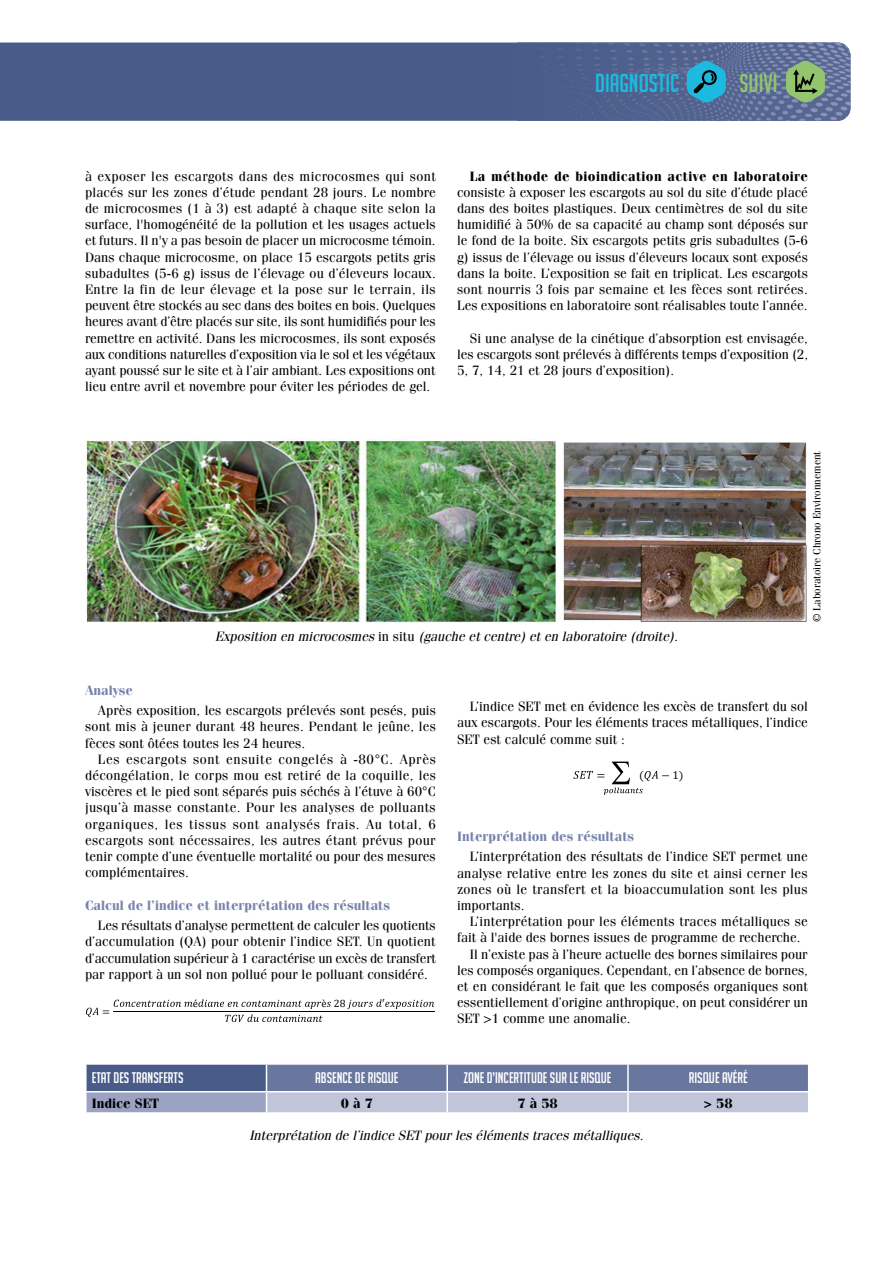
<style>
.page{position:relative;width:893px;height:1263px;background:#fff}
.page>*{position:absolute;margin:0;border:0;box-sizing:border-box;transform-origin:0 0}
.t1{font:25.35px "Big Noodle Titling";color:#1dbadf}
.t2{font:25.35px "Big Noodle Titling";color:#92c56e}
.t3{font:15px "Big Noodle Titling";color:#fff}
.t4{font:13.5px/16.2px "Fenice";color:#000;text-align:justify}
.t5{font:italic 13.5px "Fenice";color:#000}
.t6{font:700 13.5px "Fenice";color:#7984aa}
.t7{font:700 13.5px "Fenice";letter-spacing:.025em;color:#000}
.t8{font:700 13.5px "Fenice";color:#000}
.t9{font:11.4px "Cambria Math";color:#000}
.t10{font:10.5px "Fenice";color:#000}
.t11{font:10.5px "Cambria Math";color:#000}
.s1{font-style:normal}
</style>
<div class="page">
<div style="left:0;top:43px;width:517px;height:78px;background:#495c89"></div>
<img style="left:517px;top:43px;width:333px;height:78px">
<svg style="left:786px;top:59px;width:39px;height:45px;background:#76996f"></svg>
<svg style="left:687px;top:59px;width:39px;height:45px;background:#2a92b5"></svg>
<svg style="left:86px;top:1008px;width:13px;height:9px"></svg>
<svg style="left:347px;top:999px;width:87px;height:10px"></svg>
<svg style="left:114px;top:999px;width:217px;height:23px"></svg>
<hr style="left:113px;top:1011px;width:322px;height:1px;background:#000">
<svg style="left:573px;top:771px;width:20px;height:8px"></svg>
<svg style="left:604px;top:761px;width:54px;height:34px"></svg>
<div style="left:86px;top:1064px;width:180px;height:28px;background:#495c89"></div>
<div style="left:86px;top:1092px;width:180px;height:21px;background:#9ca3c2"></div>
<hr style="left:85px;top:1063px;width:181px;height:2px;background:#fff">
<hr style="left:85px;top:1065px;width:2px;height:26px;background:#fff">
<hr style="left:85px;top:1091px;width:181px;height:1px;background:#fff">
<hr style="left:85px;top:1092px;width:2px;height:20px;background:#fff">
<svg style="left:266px;top:1064px;width:543px;height:48px;background:#949dbb"></svg>
<hr style="left:85px;top:1112px;width:181px;height:2px;background:#fff">
<img style="left:85px;top:439px;width:723px;height:183px">
<h1 class="t1" style="left:595px;top:69px;width:86px">DIAGNOSTIC</h1>
<h1 class="t2" style="left:739px;top:69px;width:39px">SUIVI</h1>
<p class="t4" style="left:85px;top:167px;width:352px">à exposer les escargots dans des microcosmes qui sont placés sur les zones d’étude pendant 28 jours. Le nombre de microcosmes (1 à 3) est adapté à chaque site selon la surface, l'homogénéité de la pollution et les usages actuels et futurs. Il n'y a pas besoin de placer un microcosme témoin.<br>Dans chaque microcosme, on place 15 escargots petits gris subadultes (5-6 g) issus de l’élevage ou d’éleveurs locaux.<br>Entre la fin de leur élevage et la pose sur le terrain, ils peuvent être stockés au sec dans des boites en bois. Quelques heures avant d’être placés sur site, ils sont humidifiés pour les remettre en activité. Dans les microcosmes, ils sont exposés aux conditions naturelles d’exposition via le sol et les végétaux ayant poussé sur le site et à l’air ambiant. Les expositions ont lieu entre avril et novembre pour éviter les périodes de gel.</p>
<p class="t7" style="left:470px;top:168px;width:340px">La méthode de bioindication active en laboratoire</p>
<p class="t4" style="left:457px;top:184px;width:352px">consiste à exposer les escargots au sol du site d’étude placé dans des boites plastiques. Deux centimètres de sol du site humidifié à 50% de sa capacité au champ sont déposés sur le fond de la boite. Six escargots petits gris subadultes (5-6 g) issus de l’élevage ou issus d’éleveurs locaux sont exposés dans la boite. L’exposition se fait en triplicat. Les escargots sont nourris 3 fois par semaine et les fèces sont retirées.<br>Les expositions en laboratoire sont réalisables toute l’année.</p>
<p class="t4" style="left:457px;top:329px;width:352px;text-indent:13px">Si une analyse de la cinétique d’absorption est envisagée, les escargots sont prélevés à différents temps d’exposition (2, 5, 7, 14, 21 et 28 jours d’exposition).</p>
<p class="t5" style="left:215px;top:629px;width:464px">Exposition en microcosmes <span class="s1">in situ</span> (gauche et centre) et en laboratoire (droite).</p>
<p class="t10" style="left:811px;top:622px;width:173px;rotate:-90deg">© Laboratoire Chrono Environnement</p>
<p class="t6" style="left:85px;top:682px;width:50px">Analyse</p>
<p class="t4" style="left:85px;top:702px;width:352px;text-indent:13px">Après exposition, les escargots prélevés sont pesés, puis sont mis à jeuner durant 48 heures. Pendant le jeûne, les fèces sont ôtées toutes les 24 heures.</p>
<p class="t4" style="left:85px;top:751px;width:353px;text-indent:13px">Les escargots sont ensuite congelés à -80°C. Après décongélation, le corps mou est retiré de la coquille, les viscères et le pied sont séparés puis séchés à l’étuve à 60°C jusqu’à masse constante. Pour les analyses de polluants organiques, les tissus sont analysés frais. Au total, 6 escargots sont nécessaires, les autres étant prévus pour tenir compte d’une éventuelle mortalité ou pour des mesures complémentaires.</p>
<p class="t6" style="left:85px;top:897px;width:307px">Calcul de l’indice et interprétation des résultats</p>
<p class="t4" style="left:85px;top:917px;width:353px;text-indent:13px">Les résultats d’analyse permettent de calculer les quotients d’accumulation (QA) pour obtenir l’indice SET. Un quotient d’accumulation supérieur à 1 caractérise un excès de transfert par rapport à un sol non pollué pour le polluant considéré.</p>
<p class="t11" style="left:102px;top:1005px;width:9px">=</p>
<p class="t11" style="left:193px;top:997px;width:7px">é</p>
<p class="t11" style="left:321px;top:997px;width:26px">è 28</p>
<p class="t11" style="left:382px;top:997px;width:4px">′</p>
<p class="t4" style="left:457px;top:698px;width:352px;text-indent:13px">L’indice SET met en évidence les excès de transfert du sol aux escargots. Pour les éléments traces métalliques, l’indice SET est calculé comme suit :</p>
<p class="t9" style="left:597px;top:768px;width:10px">=</p>
<p class="t9" style="left:639px;top:768px;width:6px">(</p>
<p class="t9" style="left:661px;top:768px;width:24px">− 1)</p>
<p class="t6" style="left:457px;top:828px;width:179px">Interprétation des résultats</p>
<p class="t4" style="left:457px;top:848px;width:352px;text-indent:13px">L’interprétation des résultats de l’indice SET permet une analyse relative entre les zones du site et ainsi cerner les zones où le transfert et la bioaccumulation sont les plus importants.</p>
<p class="t4" style="left:470px;top:913px;width:340px">L’interprétation pour les éléments traces métalliques se</p>
<p class="t4" style="left:457px;top:929px;width:345px">fait à l'aide des bornes issues de programme de recherche.</p>
<p class="t4" style="left:470px;top:945px;width:339px">Il n’existe pas à l’heure actuelle des bornes similaires pour</p>
<p class="t4" style="left:457px;top:962px;width:352px">les composés organiques. Cependant, en l’absence de bornes,</p>
<p class="t4" style="left:457px;top:978px;width:352px">et en considérant le fait que les composés organiques sont</p>
<p class="t4" style="left:457px;top:994px;width:352px">essentiellement d’origine anthropique, on peut considérer un</p>
<p class="t4" style="left:457px;top:1010px;width:175px">SET &gt;1 comme une anomalie.</p>
<p class="t3" style="left:92px;top:1070px;width:93px">ETAT DES TRANSFERTS</p>
<p class="t3" style="left:315px;top:1070px;width:85px">ABSENCE DE RISQUE</p>
<p class="t3" style="left:464px;top:1070px;width:149px">ZONE D’INCERTITUDE SUR LE RISQUE</p>
<p class="t3" style="left:689px;top:1070px;width:60px">RISQUE AVÉRÉ</p>
<p class="t8" style="left:92px;top:1095px;width:69px">Indice SET</p>
<p class="t7" style="left:341px;top:1095px;width:34px">0 à 7</p>
<p class="t7" style="left:517px;top:1095px;width:42px">7 à 58</p>
<p class="t7" style="left:704px;top:1095px;width:30px">&gt; 58</p>
<p class="t5" style="left:249px;top:1128px;width:396px">Interprétation de l’indice SET pour les éléments traces métalliques.</p>
</div>
